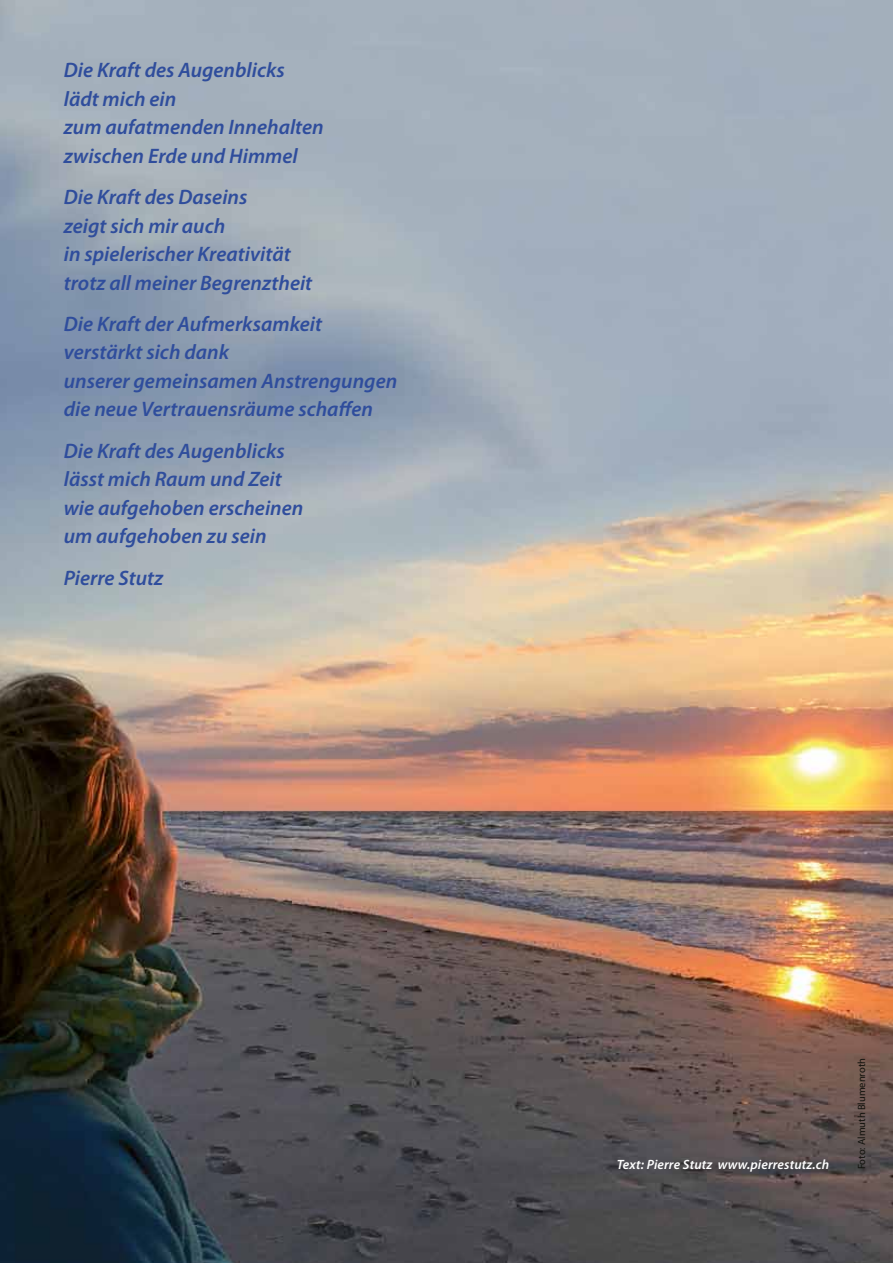
<style>
.page{position:relative;width:893px;height:1263px;background:#fff}
.page>*{position:absolute;margin:0;border:0;box-sizing:border-box;transform-origin:0 0}
.t1{font:italic 600 21px/28.5px "Myriad Pro";color:#2f4d9c}
.t2{font:italic 600 13.5px "Myriad Pro";letter-spacing:.01em;color:#fff}
.t3{font:10.5px "Myriad Pro";color:#12120d}
</style>
<div class="page">
<img style="left:0;top:0;width:893px;height:1263px">
<p class="t1" style="left:64px;top:56px;width:261px">Die Kraft des Augenblicks lädt mich ein<br>zum aufatmenden Innehalten zwischen Erde und Himmel</p>
<p class="t1" style="left:64px;top:182px;width:250px">Die Kraft des Daseins<br>zeigt sich mir auch<br>in spielerischer Kreativität trotz all meiner Begrenztheit</p>
<p class="t1" style="left:64px;top:309px;width:335px">Die Kraft der Aufmerksamkeit verstärkt sich dank<br>unserer gemeinsamen Anstrengungen die neue Vertrauensräume schaffen</p>
<p class="t1" style="left:64px;top:436px;width:241px">Die Kraft des Augenblicks lässt mich Raum und Zeit wie aufgehoben erscheinen um aufgehoben zu sein</p>
<p class="t1" style="left:64px;top:563px;width:101px">Pierre Stutz</p>
<p class="t2" style="left:617px;top:1156px;width:214px">Text: Pierre Stutz www.pierrestutz.ch</p>
<p class="t3" style="left:855px;top:1169px;width:113px;rotate:-90deg">Foto: Almuth Blumenroth</p>
</div>
